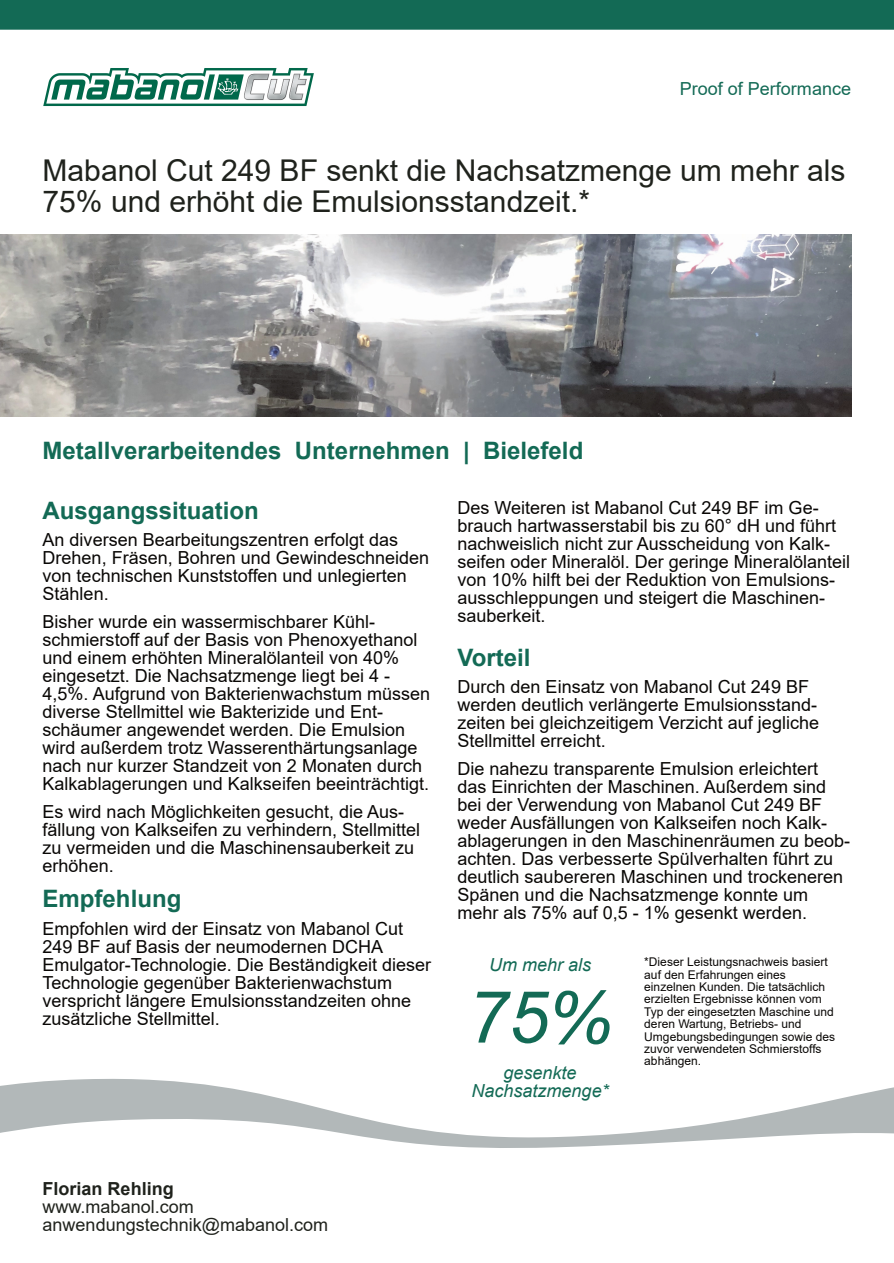
<style>
.page{position:relative;width:894px;height:1263px;background:#fff}
.page>*{position:absolute;margin:0;border:0;box-sizing:border-box;transform-origin:0 0}
.t1{font:italic 72px "Arial";color:#136a55}
.t2{font:30px/31px "Arial";color:#1f221c}
.t3{font:700 24px "Arial";color:#136a55}
.t4{font:18px/18px "Arial";color:#090705}
.t5{font:18px/18px "Arial";color:#1f221c}
.t6{font:italic 18px/18px "Arial";color:#136a55;text-align:center}
.t7{font:18px "Arial";color:#136a55}
.t8{font:700 18px "Arial";color:#1f221c}
.t9{font:12px/12.5px "Arial";color:#090705}
</style>
<div class="page">
<img style="left:0;top:234px;width:850px;height:182px">
<svg style="left:0;top:1078px;width:893px;height:70px"></svg>
<div style="left:0;top:0;width:893px;height:29px;background:#136a55"></div>
<img style="left:43px;top:68px;width:271px;height:38px">
<p class="t7" style="left:679px;top:81px;width:173px">Proof of Performance</p>
<h2 class="t2" style="left:43px;top:157px;width:804px">Mabanol Cut 249 BF senkt die Nachsatzmenge um mehr als<br>75% und erhöht die Emulsionsstandzeit.*</h2>
<h3 class="t3" style="left:43px;top:441px;width:542px">Metallverarbeitendes Unternehmen | Bielefeld</h3>
<h3 class="t3" style="left:43px;top:501px;width:218px">Ausgangssituation</h3>
<p class="t4" style="left:43px;top:533px;width:388px">An diversen Bearbeitungszentren erfolgt das Drehen, Fräsen, Bohren und Gewindeschneiden von technischen Kunststoffen und unlegierten Stählen.</p>
<p class="t4" style="left:43px;top:614px;width:389px">Bisher wurde ein wassermischbarer Kühl&shy;schmierstoff auf der Basis von Phenoxyethanol und einem erhöhten Mineralölanteil von 40% eingesetzt. Die Nachsatzmenge liegt bei 4 - 4,5%. Aufgrund von Bakterienwachstum müssen diverse Stellmittel wie Bakterizide und Ent&shy;schäumer angewendet werden. Die Emulsion wird außerdem trotz Wasserenthärtungsanlage nach nur kurzer Standzeit von 2 Monaten durch Kalkablagerungen und Kalkseifen beeinträchtigt.</p>
<p class="t4" style="left:43px;top:804px;width:379px">Es wird nach Möglichkeiten gesucht, die Aus&shy;fällung von Kalkseifen zu verhindern, Stellmittel zu vermeiden und die Maschinensauberkeit zu erhöhen.</p>
<h3 class="t3" style="left:43px;top:889px;width:140px">Empfehlung</h3>
<p class="t4" style="left:43px;top:921px;width:390px">Empfohlen wird der Einsatz von Mabanol Cut 249 BF auf Basis der neumodernen DCHA Emulgator-Technologie. Die Beständigkeit dieser Technologie gegenüber Bakterienwachstum verspricht längere Emulsionsstandzeiten ohne zusätzliche Stellmittel.</p>
<p class="t4" style="left:457px;top:501px;width:394px">Des Weiteren ist Mabanol Cut 249 BF im Ge&shy;brauch hartwasserstabil bis zu 60° dH und führt nachweislich nicht zur Ausscheidung von Kalk&shy;seifen oder Mineralöl. Der geringe Mineralölanteil von 10% hilft bei der Reduktion von Emulsions&shy;ausschleppungen und steigert die Maschinen&shy;sauberkeit.</p>
<h3 class="t3" style="left:457px;top:648px;width:74px">Vorteil</h3>
<p class="t4" style="left:457px;top:680px;width:363px">Durch den Einsatz von Mabanol Cut 249 BF werden deutlich verlängerte Emulsionsstand&shy;zeiten bei gleichzeitigem Verzicht auf jegliche Stellmittel erreicht.</p>
<p class="t4" style="left:457px;top:761px;width:394px">Die nahezu transparente Emulsion erleichtert das Einrichten der Maschinen. Außerdem sind bei der Verwendung von Mabanol Cut 249 BF weder Ausfällungen von Kalkseifen noch Kalk&shy;ablagerungen in den Maschinenräumen zu beob&shy;achten. Das verbesserte Spülverhalten führt zu deutlich saubereren Maschinen und trockeneren Spänen und die Nachsatzmenge konnte um mehr als 75% auf 0,5 - 1% gesenkt werden.</p>
<p class="t6" style="left:489px;top:957px;width:104px">Um mehr als</p>
<h1 class="t1" style="left:468px;top:990px;width:146px">75%</h1>
<p class="t6" style="left:471px;top:1065px;width:139px">gesenkte<br>Nachsatzmenge*</p>
<p class="t9" style="left:644px;top:957px;width:192px">*Dieser Leistungsnachweis basiert auf den Erfahrungen eines einzelnen Kunden. Die tatsächlich erzielten Ergebnisse können vom<br>Typ der eingesetzten Maschine und deren Wartung, Betriebs- und<br>Umgebungsbedingungen sowie des zuvor verwendeten Schmierstoffs abhängen.</p>
<p class="t8" style="left:43px;top:1182px;width:133px">Florian Rehling</p>
<p class="t5" style="left:43px;top:1199px;width:287px">www.mabanol.com anwendungstechnik@mabanol.com</p>
</div>
